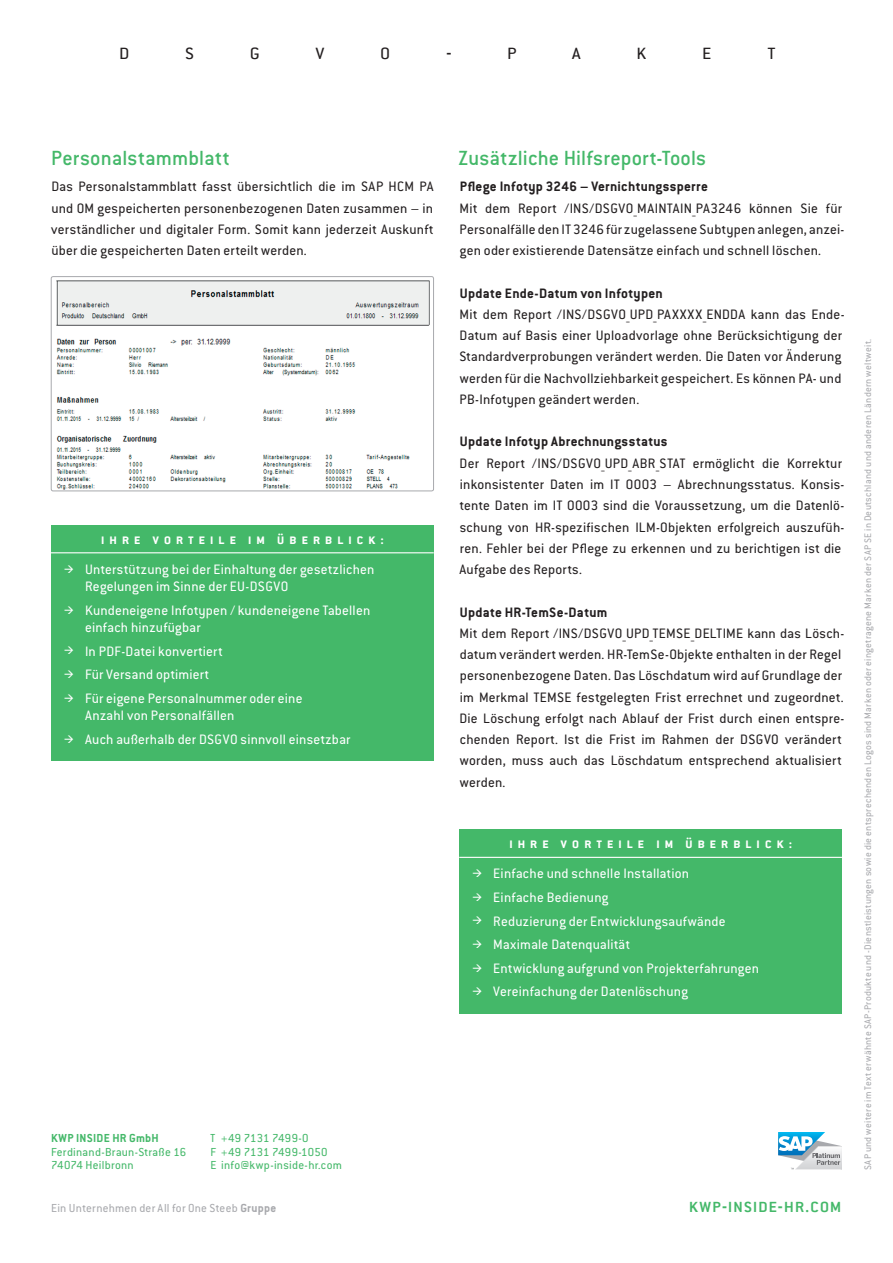
<style>
.page{position:relative;width:893px;height:1263px;background:#fff}
.page>*{position:absolute;margin:0;border:0;box-sizing:border-box;transform-origin:0 0}
.t1{font:300 24px "Conduit ITC Pro";color:#231f20}
.t2{font:500 22.5px "Conduit ITC Pro";letter-spacing:.005em;color:#44b869}
.t3{font:500 21px "Conduit ITC Pro";letter-spacing:-.005em;color:#44b869}
.t4{font:15px/21.3px "Conduit ITC Pro";letter-spacing:.015em;color:#231f20}
.t5{font:15px/23.7px "Conduit ITC Pro";letter-spacing:.015em;color:#fff}
.t6{font:700 15px "Conduit ITC Pro";letter-spacing:.015em;color:#231f20}
.t7{font:700 15px "Conduit ITC Pro";letter-spacing:.3em;color:#fff}
.t8{font:12.75px/13.5px "Conduit ITC Pro";letter-spacing:.02em;color:#44b869}
.t9{font:12.75px "Conduit ITC Pro";letter-spacing:.02em;color:#a8a9ad}
.t10{font:700 12.75px "Conduit ITC Pro";letter-spacing:.02em;color:#44b869}
.t11{font:10.5px "Conduit ITC Pro";letter-spacing:.03em;color:#a8a9ad}
.s1{font-weight:700}
</style>
<div class="page">
<svg style="left:778px;top:1132px;width:64px;height:37px"></svg>
<img style="left:51px;top:276px;width:383px;height:215px">
<div style="left:51px;top:276px;width:383px;height:215px;border:1px solid #a8a9ad;border-radius:2px"></div>
<div style="left:51px;top:525px;width:383px;height:236px;background:#44b869"></div>
<hr style="left:51px;top:552px;width:383px;height:1px;background:#fff">
<div style="left:459px;top:829px;width:383px;height:184px;background:#44b869"></div>
<hr style="left:459px;top:857px;width:383px;height:1px;background:#fff">
<h1 class="t1" style="left:118px;top:39px;width:13px">D</h1>
<h1 class="t1" style="left:184px;top:39px;width:12px">S</h1>
<h1 class="t1" style="left:249px;top:39px;width:13px">G</h1>
<h1 class="t1" style="left:315px;top:39px;width:11px">V</h1>
<h1 class="t1" style="left:380px;top:39px;width:13px">O</h1>
<h1 class="t1" style="left:446px;top:39px;width:73px">- P</h1>
<h1 class="t1" style="left:571px;top:39px;width:11px">a</h1>
<h1 class="t1" style="left:636px;top:39px;width:13px">k</h1>
<h1 class="t1" style="left:702px;top:39px;width:12px">e</h1>
<h1 class="t1" style="left:767px;top:39px;width:10px">t</h1>
<h2 class="t2" style="left:51px;top:145px;width:180px">Personalstammblatt</h2>
<p class="t4" style="left:51px;top:176px;width:384px;text-align:justify">Das Personalstammblatt fasst übersichtlich die im SAP HCM PA und OM gespeicherten personenbezogenen Daten zusammen – in verständlicher und digitaler Form. Somit kann jederzeit Auskunft über die gespeicherten Daten erteilt werden.</p>
<p class="t7" style="left:101px;top:530px;width:285px">Ihre Vortei le i m Überbli ck:</p>
<p class="t5" style="left:85px;top:560px;width:291px;line-height:17.2px">Unterstützung bei der Einhaltung der gesetzlichen<br>Regelungen im Sinne der EU-DSGVO</p>
<p class="t5" style="left:85px;top:601px;width:287px;line-height:17.2px">Kundeneigene Infotypen / kundeneigene Tabellen einfach hinzufügbar</p>
<p class="t5" style="left:85px;top:639px;width:219px">In PDF-Datei konvertiert<br>Für Versand optimiert<br>Für eigene Personalnummer oder eine</p>
<p class="t5" style="left:85px;top:703px;width:267px">Anzahl von Personalfällen<br>Auch außerhalb der DSGVO sinnvoll einsetzbar</p>
<h2 class="t2" style="left:458px;top:145px;width:249px">Zusätzliche Hilfsreport-Tools</h2>
<p class="t6" style="left:460px;top:178px;width:250px">Pflege Infotyp 3246 – Vernichtungssperre</p>
<p class="t4" style="left:460px;top:197px;width:386px">Mit dem Report /INS/DSGVO_MAINTAIN_PA3246 können Sie für<br>Personalfälle den IT 3246 für zugelassene Subtypen anlegen, anzei&shy;gen oder existierende Datensätze einfach und schnell löschen.</p>
<p class="t6" style="left:460px;top:284px;width:204px">Update Ende-Datum von Infotypen</p>
<p class="t4" style="left:459px;top:304px;width:387px">Mit dem Report /INS/DSGVO_UPD_PAXXXX_ENDDA kann das Ende-Datum auf Basis einer Uploadvorlage ohne Berücksichtigung der Standardverprobungen verändert werden. Die Daten vor Änderung werden für die Nachvollziehbarkeit gespeichert. Es können PA- und PB-Infotypen geändert werden.</p>
<p class="t6" style="left:460px;top:433px;width:209px">Update Infotyp Abrechnungsstatus</p>
<p class="t4" style="left:459px;top:452px;width:387px">Der Report /INS/DSGVO_UPD_ABR_STAT ermöglicht die Korrektur inkonsistenter Daten im IT 0003 – Abrechnungsstatus. Konsis&shy;tente Daten im IT 0003 sind die Voraussetzung, um die Datenlö&shy;schung von HR-spezifischen ILM-Objekten erfolgreich auszufüh&shy;ren. Fehler bei der Pflege zu erkennen und zu berichtigen ist die Aufgabe des Reports.</p>
<p class="t6" style="left:460px;top:603px;width:149px">Update HR-TemSe-Datum</p>
<p class="t4" style="left:460px;top:622px;width:386px">Mit dem Report /INS/DSGVO_UPD_TEMSE_DELTIME kann das Lösch&shy;datum verändert werden. HR-TemSe-Objekte enthalten in der Regel personenbezogene Daten. Das Löschdatum wird auf Grundlage der im Merkmal TEMSE festgelegten Frist errechnet und zugeordnet.<br>Die Löschung erfolgt nach Ablauf der Frist durch einen entspre&shy;chenden Report. Ist die Frist im Rahmen der DSGVO verändert worden, muss auch das Löschdatum entsprechend aktualisiert werden.</p>
<p class="t7" style="left:509px;top:835px;width:285px">Ihre Vortei le i m Überbli ck:</p>
<p class="t5" style="left:493px;top:862px;width:267px">Einfache und schnelle Installation<br>Einfache Bedienung<br>Reduzierung der Entwicklungsaufwände Maximale Datenqualität<br>Entwicklung aufgrund von Projekterfahrungen Vereinfachung der Datenlöschung</p>
<p class="t10" style="left:51px;top:1131px;width:109px">KWP INSIDE HR GmbH</p>
<p class="t8" style="left:51px;top:1145px;width:137px">Ferdinand-Braun-Straße 16<br>74074 Heilbronn</p>
<p class="t8" style="left:210px;top:1132px;width:133px">T +49 7131 7499-0<br>F +49 7131 7499-1050<br>E info@kwp-inside-hr.com</p>
<p class="t9" style="left:51px;top:1201px;width:227px">Ein Unternehmen der All for One Steeb <span class="s1">Gruppe</span></p>
<h3 class="t3" style="left:688px;top:1193px;width:155px">kwp-inside-hr.com</h3>
<p class="t11" style="left:862px;top:1170px;width:833px;rotate:-90deg">SAP und weitere im Text erwähnte SAP-Produkte und -Dienstleistungen sowie die entsprechenden Logos sind Marken oder eingetragene Marken der SAP SE in Deutschland und anderen Ländern weltweit.</p>
</div>
